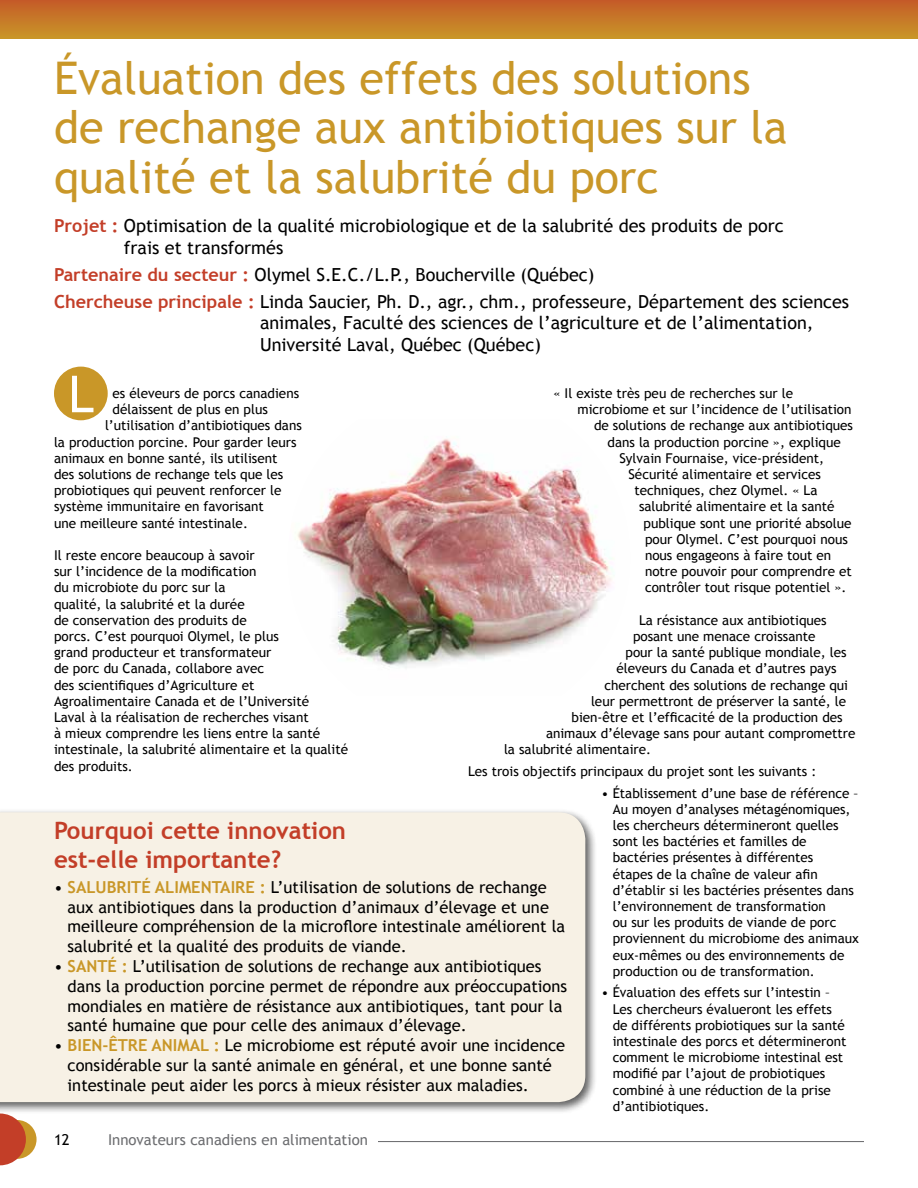
<style>
.page{position:relative;width:918px;height:1188px;background:#fff}
.page>*{position:absolute;margin:0;border:0;box-sizing:border-box;transform-origin:0 0}
.t1{font:51px "Trebuchet MS";color:#fff}
.t2{font:45px/49.5px "Trebuchet MS";color:#c99728}
.t3{font:700 24px/28.8px "Trebuchet MS";color:#c33e28}
.t4{font:18px/21.6px "Trebuchet MS";color:#000}
.t5{font:16.5px/19.8px "Trebuchet MS";color:#000}
.t6{font:15px "Trebuchet MS";color:#6d6e71}
.t7{font:15px "Trebuchet MS";color:#000}
.t8{font:13.5px/16.2px "Trebuchet MS";color:#000}
.s1{font-weight:700;color:#c33e28}
.s2{font-weight:700;color:#c99728}
</style>
<div class="page">
<svg style="left:0;top:1114px;width:37px;height:51px"></svg>
<hr style="left:378px;top:1141px;width:486px;height:1px;background:#6d6e71">
<div style="left:0;top:808px;width:598px;height:306px;background:#000;opacity:.75"></div>
<div style="left:0;top:812px;width:585px;height:290px;background:#f7f1e5"></div>
<div style="left:0;top:0;width:918px;height:38px;background:linear-gradient(to bottom,#c45b28,#c99428)"></div>
<img style="left:297px;top:439px;width:315px;height:229px">
<div style="left:54px;top:367px;width:54px;height:53px;background:#c99728;border-radius:50%"></div>
<p class="t2" style="left:54px;top:54px;width:735px">Évaluation des effets des solutions de rechange aux antibiotiques sur la qualité et la salubrité du porc</p>
<p class="t4" style="left:124px;top:215px;width:661px;text-indent:-70px"><span class="s1">Projet :</span> Optimisation de la qualité microbiologique et de la salubrité des produits de porc frais et transformés</p>
<p class="t4" style="left:54px;top:264px;width:542px"><span class="s1">Partenaire du secteur :</span> Olymel S.E.C./L.P., Boucherville (Québec)</p>
<p class="t4" style="left:260px;top:291px;width:591px;text-indent:-206px"><span class="s1">Chercheuse principale :</span> Linda Saucier, Ph. D., agr., chm., professeure, Département des sciences animales, Faculté des sciences de l’agriculture et de l’alimentation,<br>Université Laval, Québec (Québec)</p>
<p class="t1" style="left:68px;top:364px;width:27px">L</p>
<p class="t8" style="left:112px;top:385px;width:188px">es éleveurs de porcs canadiens</p>
<p class="t8" style="left:112px;top:402px;width:157px">délaissent de plus en plus</p>
<p class="t8" style="left:105px;top:418px;width:198px">l’utilisation d’antibiotiques dans</p>
<p class="t8" style="left:54px;top:434px;width:244px">la production porcine. Pour garder leurs</p>
<p class="t8" style="left:54px;top:450px;width:225px">animaux en bonne santé, ils utilisent</p>
<p class="t8" style="left:54px;top:466px;width:231px">des solutions de rechange tels que les</p>
<p class="t8" style="left:54px;top:483px;width:229px">probiotiques qui peuvent renforcer le</p>
<p class="t8" style="left:54px;top:499px;width:211px">système immunitaire en favorisant</p>
<p class="t8" style="left:54px;top:515px;width:195px">une meilleure santé intestinale.</p>
<p class="t8" style="left:54px;top:547px;width:296px">Il reste encore beaucoup à savoir<br>sur l’incidence de la modification<br>du microbiote du porc sur la<br>qualité, la salubrité et la durée<br>de conservation des produits de<br>porcs. C’est pourquoi Olymel, le plus<br>grand producteur et transformateur<br>de porc du Canada, collabore avec<br>des scientifiques d’Agriculture et Agroalimentaire Canada et de l’Université<br>Laval à la réalisation de recherches visant<br>à mieux comprendre les liens entre la santé intestinale, la salubrité alimentaire et la qualité des produits.</p>
<p class="t8" style="left:554px;top:385px;width:241px">« Il existe très peu de recherches sur le</p>
<p class="t8" style="left:578px;top:402px;width:276px">microbiome et sur l’incidence de l’utilisation</p>
<p class="t8" style="left:594px;top:418px;width:261px">de solutions de rechange aux antibiotiques</p>
<p class="t8" style="left:608px;top:434px;width:235px">dans la production porcine », explique</p>
<p class="t8" style="left:620px;top:450px;width:206px">Sylvain Fournaise, vice-président,</p>
<p class="t8" style="left:628px;top:466px;width:194px">Sécurité alimentaire et services</p>
<p class="t8" style="left:634px;top:483px;width:184px">techniques, chez Olymel. « La</p>
<p class="t8" style="left:639px;top:499px;width:197px">salubrité alimentaire et la santé</p>
<p class="t8" style="left:644px;top:515px;width:209px">publique sont une priorité absolue</p>
<p class="t8" style="left:645px;top:531px;width:204px">pour Olymel. C’est pourquoi nous</p>
<p class="t8" style="left:645px;top:547px;width:188px">nous engageons à faire tout en</p>
<p class="t8" style="left:645px;top:564px;width:208px">notre pouvoir pour comprendre et</p>
<p class="t8" style="left:645px;top:580px;width:203px">contrôler tout risque potentiel ».</p>
<p class="t8" style="left:639px;top:612px;width:189px">La résistance aux antibiotiques</p>
<p class="t8" style="left:633px;top:628px;width:184px">posant une menace croissante</p>
<p class="t8" style="left:626px;top:645px;width:223px">pour la santé publique mondiale, les</p>
<p class="t8" style="left:616px;top:661px;width:221px">éleveurs du Canada et d’autres pays</p>
<p class="t8" style="left:604px;top:677px;width:245px">cherchent des solutions de rechange qui</p>
<p class="t8" style="left:591px;top:693px;width:257px">leur permettront de préserver la santé, le</p>
<p class="t8" style="left:572px;top:709px;width:273px">bien-être et l’efficacité de la production des</p>
<p class="t8" style="left:546px;top:726px;width:311px">animaux d’élevage sans pour autant compromettre</p>
<p class="t8" style="left:504px;top:742px;width:149px">la salubrité alimentaire.</p>
<p class="t8" style="left:468px;top:763px;width:350px">Les trois objectifs principaux du projet sont les suivants :</p>
<p class="t8" style="left:613px;top:785px;width:248px;text-indent:-11px">• Établissement d’une base de référence – Au moyen d’analyses métagénomiques, les chercheurs détermineront quelles sont les bactéries et familles de bactéries présentes à différentes<br>étapes de la chaîne de valeur afin d’établir si les bactéries présentes dans l’environnement de transformation<br>ou sur les produits de viande de porc proviennent du microbiome des animaux eux-mêmes ou des environnements de production ou de transformation.</p>
<p class="t8" style="left:613px;top:985px;width:235px;text-indent:-11px">• Évaluation des effets sur l’intestin – Les chercheurs évalueront les effets de différents probiotiques sur la santé intestinale des porcs et détermineront comment le microbiome intestinal est modifié par l’ajout de probiotiques combiné à une réduction de la prise d’antibiotiques.</p>
<p class="t3" style="left:54px;top:816px;width:294px">Pourquoi cette innovation est-elle importante?</p>
<p class="t5" style="left:68px;top:877px;width:499px;text-indent:-14px">• <span class="s2">SALUBRITÉ ALIMENTAIRE :</span> L’utilisation de solutions de rechange aux antibiotiques dans la production d’animaux d’élevage et une meilleure compréhension de la microflore intestinale améliorent la salubrité et la qualité des produits de viande.</p>
<p class="t5" style="left:68px;top:956px;width:501px;text-indent:-14px">• <span class="s2">SANTÉ :</span> L’utilisation de solutions de rechange aux antibiotiques dans la production porcine permet de répondre aux préoccupations mondiales en matière de résistance aux antibiotiques, tant pour la santé humaine que pour celle des animaux d’élevage.</p>
<p class="t5" style="left:68px;top:1036px;width:499px;text-indent:-14px">• <span class="s2">BIEN-ÊTRE ANIMAL :</span> Le microbiome est réputé avoir une incidence considérable sur la santé animale en général, et une bonne santé intestinale peut aider les porcs à mieux résister aux maladies.</p>
<p class="t7" style="left:54px;top:1131px;width:17px">12</p>
<p class="t6" style="left:108px;top:1131px;width:262px">Innovateurs canadiens en alimentation</p>
</div>
